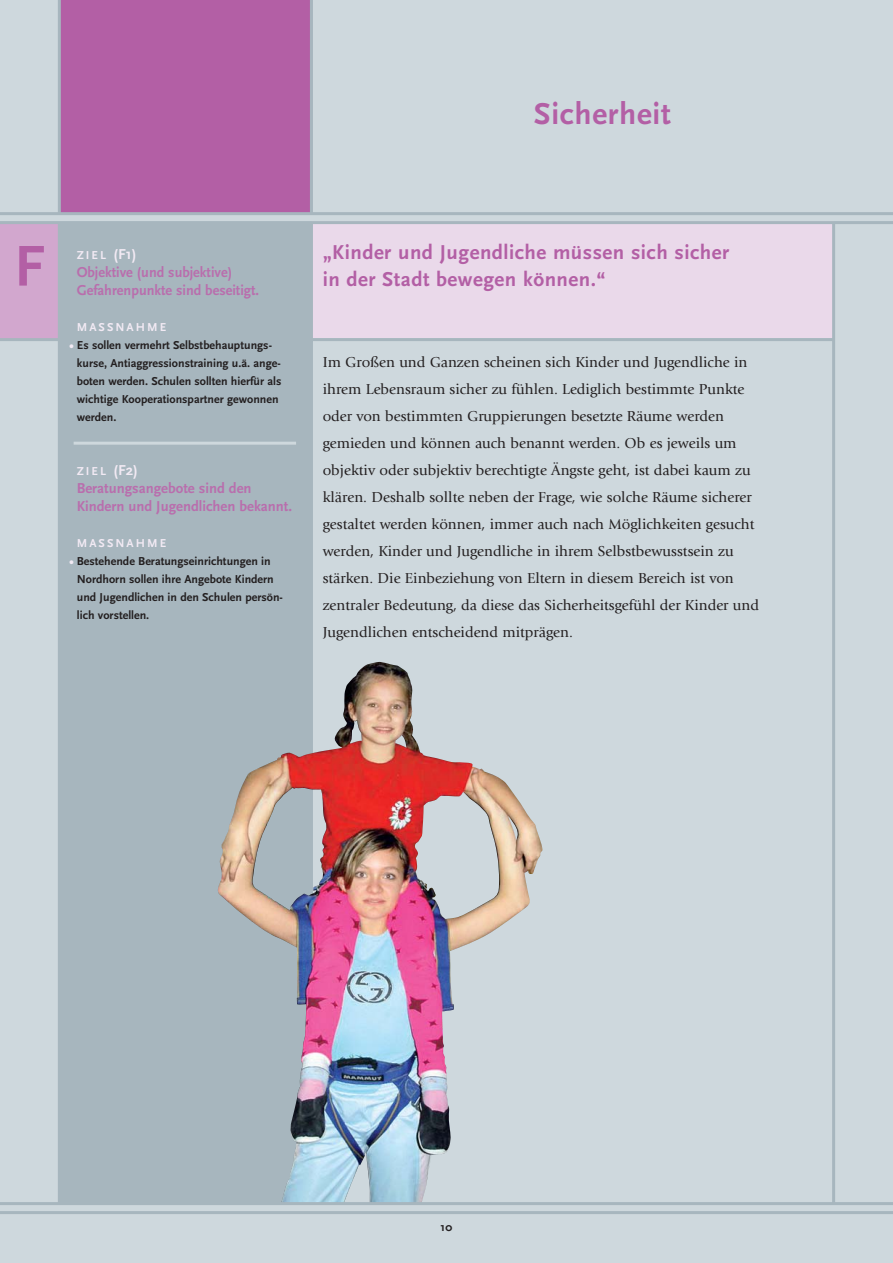
<style>
.page{position:relative;width:893px;height:1263px;background:#fff}
.page>*{position:absolute;margin:0;border:0;box-sizing:border-box;transform-origin:0 0}
.t1{font:700 60px "Scala Sans";color:#b35fa5}
.t2{font:700 31.5px "Scala Sans";letter-spacing:.025em;color:#b35fa5}
.t3{font:700 21px/27px "Scala Sans";letter-spacing:.025em;color:#b35fa5}
.t4{font:15px/27px "Giovanni";color:#231f20}
.t5{font:700 15px/18px "Scala Sans";color:#b96ead}
.t6{font:700 15px/18px "Scala Sans";color:#b96ead;scale:.95 1}
.t7{font:700 12px/18px "Scala Sans";color:#231f20}
.t8{font:700 12px "Scala Sans";letter-spacing:.17em;color:#f2eaf4}
.s1{font-size:15px}
.s2{color:#f2eaf4}
</style>
<div class="page">
<div style="left:0;top:0;width:892px;height:1263px;background:#ced8dd"></div>
<div style="left:59px;top:223px;width:252px;height:980px;background:#a7b6be"></div>
<div style="left:59px;top:0;width:252px;height:214px;background:#b35fa5"></div>
<div style="left:0;top:223px;width:59px;height:116px;background:#d2a7ce"></div>
<div style="left:312px;top:221px;width:521px;height:117px;background:#ead9ea"></div>
<hr style="left:0;top:212px;width:892px;height:3px;background:#a7b6be">
<hr style="left:0;top:1211px;width:892px;height:3px;background:#a7b6be">
<hr style="left:832px;top:223px;width:3px;height:980px;background:#a7b6be">
<hr style="left:310px;top:223px;width:3px;height:980px;background:#a7b6be">
<hr style="left:311px;top:338px;width:522px;height:3px;background:#a7b6be">
<hr style="left:0;top:338px;width:59px;height:3px;background:#a7b6be">
<hr style="left:310px;top:0;width:3px;height:214px;background:#a7b6be">
<hr style="left:58px;top:0;width:3px;height:214px;background:#a7b6be">
<hr style="left:74px;top:442px;width:222px;height:3px;background:#ced8dd">
<hr style="left:0;top:221px;width:892px;height:3px;background:#a7b6be">
<hr style="left:58px;top:223px;width:3px;height:980px;background:#a7b6be">
<img style="left:218px;top:662px;width:325px;height:536px">
<hr style="left:0;top:1202px;width:892px;height:3px;background:#a7b6be">
<h2 class="t2" style="left:534px;top:101px;width:138px">Sicherheit</h2>
<h1 class="t1" style="left:14px;top:242px;width:33px">F</h1>
<h3 class="t3" style="left:323px;top:240px;width:408px">„Kinder und Jugendliche müssen sich sicher in der Stadt bewegen können.“</h3>
<p class="t8" style="left:77px;top:250px;width:61px">ZIEL <span class="s1">(F1)</span></p>
<p class="t6" style="left:77px;top:264px;width:193px">Objektive (und subjektive)<br>Gefahrenpunkte sind beseitigt.</p>
<p class="t8" style="left:77px;top:322px;width:91px">MASSNAHME</p>
<p class="t7" style="left:77px;top:337px;width:206px;text-indent:-8px"><span class="s2">•</span> Es sollen vermehrt Selbstbehauptungs&shy;kurse, Antiaggressionstraining u.ä. ange&shy;boten werden. Schulen sollten hierfür als wichtige Kooperationspartner gewonnen werden.</p>
<p class="t4" style="left:323px;top:349px;width:438px">Im Großen und Ganzen scheinen sich Kinder und Jugendliche in ihrem Lebensraum sicher zu fühlen. Lediglich bestimmte Punkte oder von bestimmten Gruppierungen besetzte Räume werden gemieden und können auch benannt werden. Ob es jeweils um objektiv oder subjektiv berechtigte Ängste geht, ist dabei kaum zu klären. Deshalb sollte neben der Frage, wie solche Räume sicherer gestaltet werden können, immer auch nach Möglichkeiten gesucht werden, Kinder und Jugendliche in ihrem Selbstbewusstsein zu stärken. Die Einbeziehung von Eltern in diesem Bereich ist von zentraler Bedeutung, da diese das Sicherheitsgefühl der Kinder und Jugendlichen entscheidend mitprägen.</p>
<p class="t8" style="left:77px;top:466px;width:63px">ZIEL <span class="s1">(F2)</span></p>
<p class="t5" style="left:77px;top:480px;width:217px">Beratungsangebote sind den<br>Kindern und Jugendlichen bekannt.</p>
<p class="t8" style="left:77px;top:538px;width:91px">MASSNAHME</p>
<p class="t7" style="left:77px;top:553px;width:207px;text-indent:-8px"><span class="s2">•</span> Bestehende Beratungseinrichtungen in Nordhorn sollen ihre Angebote Kindern und Jugendlichen in den Schulen persön&shy;lich vorstellen.</p>
<p class="t7" style="left:440px;top:1219px;width:13px">10</p>
</div>
